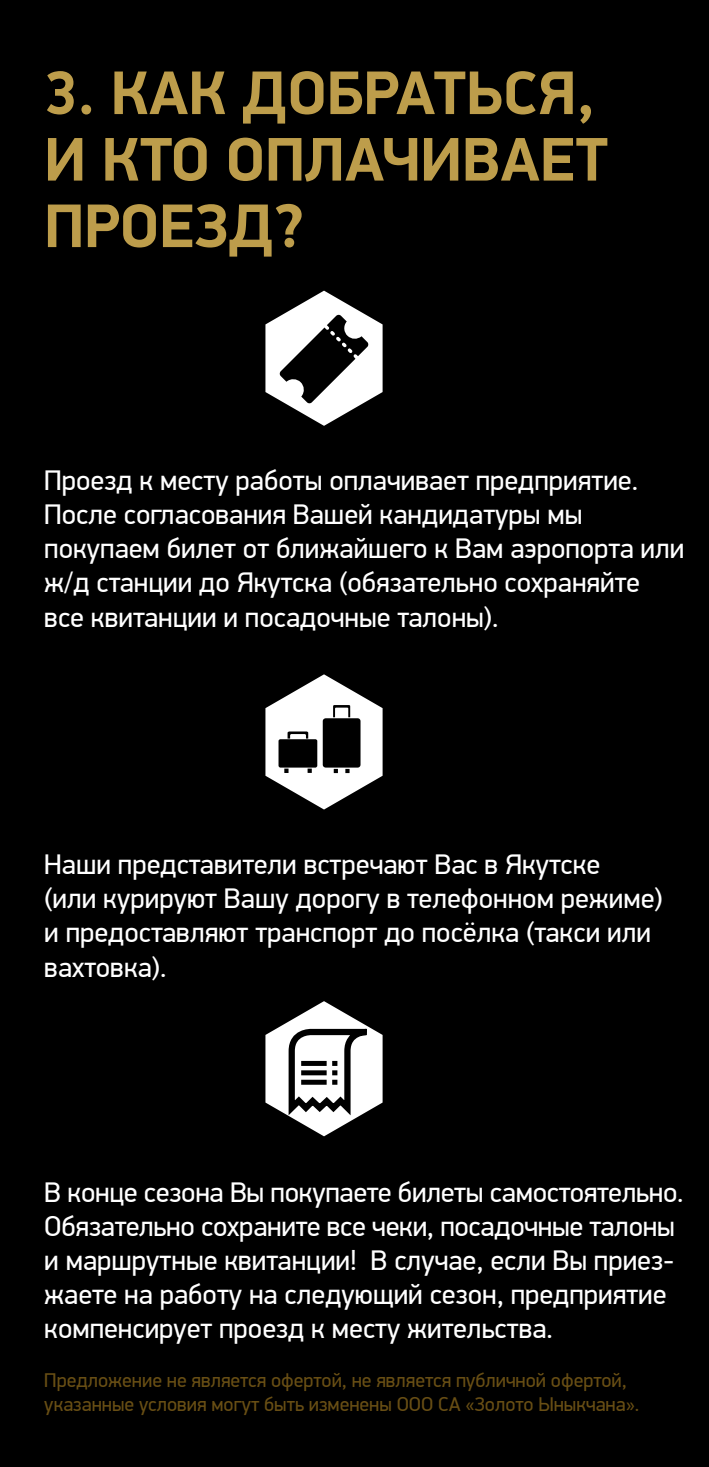
<style>
.page{position:relative;width:709px;height:1467px;background:#000}
.page>*{position:absolute;margin:0;border:0;box-sizing:border-box;transform-origin:0 0}
.t1{font:700 61.75px/66.5px "PF Din Display Pro";color:#bd9d4b}
.t2{font:28.5px/34.2px "PF Din Display Pro";color:#fff}
.t3{font:20px/24px "PF Din Display Pro";color:#684e14}
</style>
<div class="page">
<svg style="left:265px;top:291px;width:117px;height:135px"></svg>
<svg style="left:265px;top:674px;width:117px;height:136px"></svg>
<svg style="left:265px;top:1001px;width:117px;height:135px"></svg>
<h1 class="t1" style="left:44px;top:61px;width:565px">3. КАК ДОБРАТЬСЯ,<br>И КТО ОПЛАЧИВАЕТ<br>ПРОЕЗД?</h1>
<p class="t2" style="left:44px;top:463px;width:641px">Проезд к месту работы оплачивает предприятие.<br>После согласования Вашей кандидатуры мы покупаем билет от ближайшего к Вам аэропорта или ж/д станции до Якутска (обязательно сохраняйте все квитанции и посадочные талоны).</p>
<p class="t2" style="left:44px;top:847px;width:620px">Наши представители встречают Вас в Якутске<br>(или курируют Вашу дорогу в телефонном режиме) и предоставляют транспорт до посёлка (такси или вахтовка).</p>
<p class="t2" style="left:44px;top:1175px;width:640px">В конце сезона Вы покупаете билеты самостоятельно.<br>Обязательно сохраните все чеки, посадочные талоны и маршрутные квитанции! В случае, если Вы приез&shy;жаете на работу на следующий сезон, предприятие компенсирует проезд к месту жительства.</p>
<p class="t3" style="left:44px;top:1368px;width:596px">Предложение не является офертой, не является публичной офертой, указанные условия могут быть изменены ООО СА «Золото Ыныкчана».</p>
</div>
